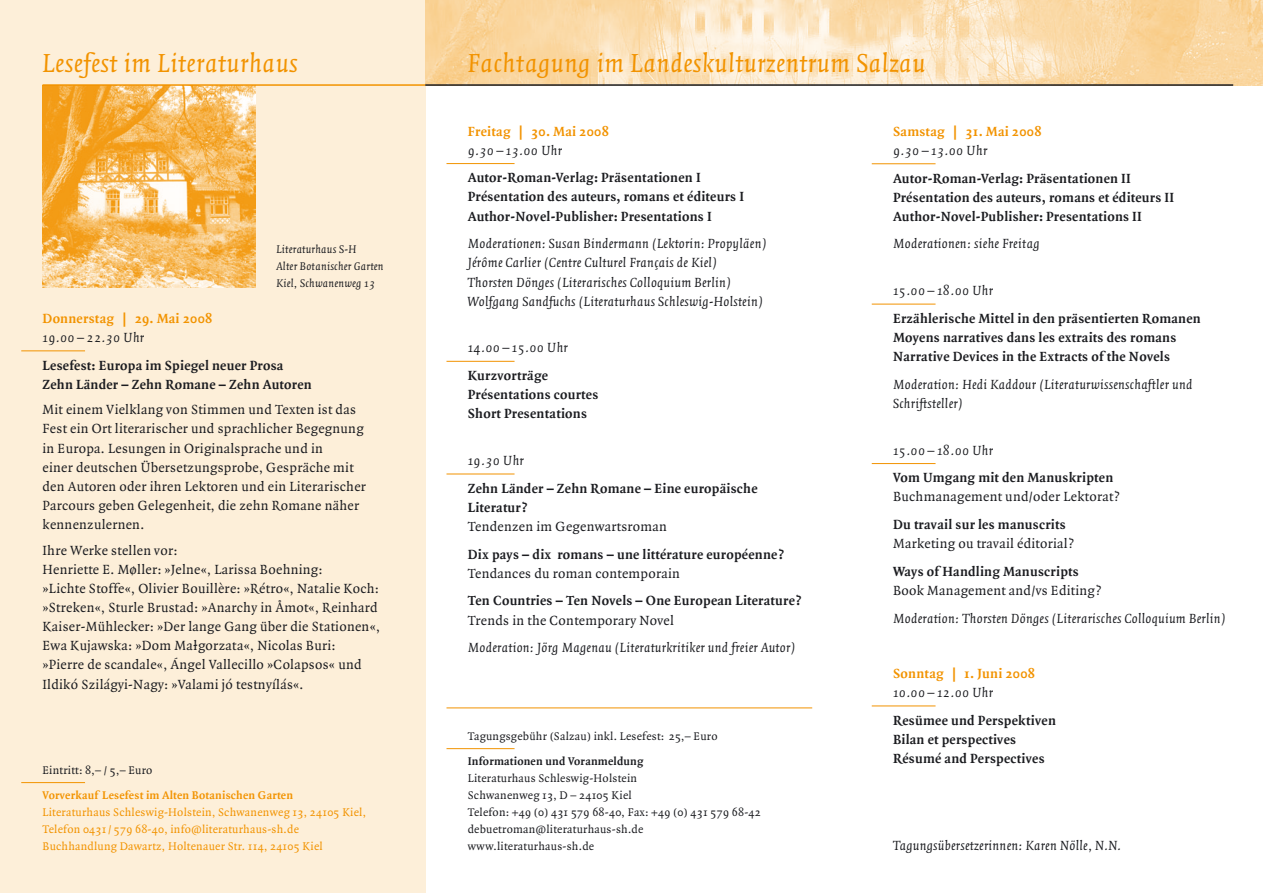
<style>
.page{position:relative;width:1263px;height:893px;background:#fff}
.page>*{position:absolute;margin:0;border:0;box-sizing:border-box;transform-origin:0 0}
.t1{font:italic 28.05px "Quadraat";letter-spacing:.02em;color:#f29300}
.t2{font:14.25px/19.2px "Quadraat";letter-spacing:.02em;color:#1b1c20}
.t3{font:700 14.25px/19.2px "Quadraat";letter-spacing:.02em;color:#1b1c20}
.t4{font:italic 14.25px/19.2px "Quadraat";letter-spacing:.02em;color:#1b1c20}
.t5{font:700 14.25px "Quadraat";letter-spacing:.02em;color:#f29300}
.t6{font:12px/17px "Quadraat";letter-spacing:.02em;color:#1b1c20}
.t7{font:12px/17px "Quadraat";letter-spacing:.02em;color:#f29300}
.t8{font:italic 12px/17px "Quadraat";letter-spacing:.02em;color:#1b1c20}
.t9{font:700 12px "Quadraat";letter-spacing:.02em;color:#f29300}
.t10{font:700 12px "Quadraat";letter-spacing:.02em;color:#1b1c20}
</style>
<div class="page">
<div style="left:0;top:0;width:425px;height:893px;background:#fdefd9"></div>
<img style="left:43px;top:86px;width:212px;height:201px">
<img style="left:425px;top:0;width:838px;height:85px">
<hr style="left:21px;top:350px;width:64px;height:1px;background:#f29300">
<hr style="left:21px;top:782px;width:64px;height:1px;background:#f29300">
<hr style="left:446px;top:163px;width:68px;height:1px;background:#f29300">
<hr style="left:446px;top:361px;width:68px;height:1px;background:#f29300">
<hr style="left:446px;top:474px;width:68px;height:1px;background:#f29300">
<hr style="left:446px;top:707px;width:366px;height:1px;background:#f29300">
<hr style="left:446px;top:748px;width:68px;height:1px;background:#f29300">
<hr style="left:872px;top:163px;width:63px;height:1px;background:#f29300">
<hr style="left:872px;top:304px;width:63px;height:1px;background:#f29300">
<hr style="left:872px;top:463px;width:63px;height:1px;background:#f29300">
<hr style="left:872px;top:706px;width:63px;height:1px;background:#f29300">
<hr style="left:43px;top:84px;width:382px;height:2px;background:#f29300">
<hr style="left:425px;top:84px;width:808px;height:2px;background:#1b1c20">
<h1 class="t1" style="left:43px;top:48px;width:257px">Lesefest im Literaturhaus</h1>
<h1 class="t1" style="left:468px;top:48px;width:459px">Fachtagung im Landeskulturzentrum Salzau</h1>
<p class="t8" style="left:276px;top:241px;width:109px">Literaturhaus S-H<br>Alter Botanischer Garten<br>Kiel, Schwanenweg 13</p>
<p class="t5" style="left:43px;top:311px;width:171px">Donnerstag | 29. Mai 2008</p>
<p class="t4" style="left:43px;top:328px;width:103px">19.00 – 22.30 Uhr</p>
<p class="t3" style="left:43px;top:356px;width:271px">Lesefest: Europa im Spiegel neuer Prosa<br>Zehn Länder – Zehn Romane – Zehn Autoren</p>
<p class="t2" style="left:43px;top:401px;width:325px">Mit einem Vielklang von Stimmen und Texten ist das Fest ein Ort literarischer und sprachlicher Begegnung in Europa. Lesungen in Originalsprache und in<br>einer deutschen Übersetzungsprobe, Gespräche mit den Autoren oder ihren Lektoren und ein Literarischer Parcours geben Gelegenheit, die zehn Romane näher kennenzulernen.</p>
<p class="t2" style="left:43px;top:541px;width:339px">Ihre Werke stellen vor:<br>Henriette E. Møller: »Jelne«, Larissa Boehning:<br>»Lichte Stoffe«, Olivier Bouillère: »Rétro«, Natalie Koch: »Streken«, Sturle Brustad: »Anarchy in Åmot«, Reinhard Kaiser-Mühlecker: »Der lange Gang über die Stationen«, Ewa Kujawska: »Dom Ma-lgorzata«, Nicolas Buri: »Pierre de scandale«, Ángel Vallecillo »Colapsos« und Ildikó Szilágyi-Nagy: »Valami jó testnyílás«.</p>
<p class="t6" style="left:43px;top:762px;width:111px">Eintritt: 8,– / 5,– Euro</p>
<p class="t9" style="left:43px;top:789px;width:252px">Vorverkauf Lesefest im Alten Botanischen Garten</p>
<p class="t7" style="left:43px;top:804px;width:325px">Literaturhaus Schleswig-Holstein, Schwanenweg 13, 24105 Kiel,<br>Telefon 0431/ 579 68-40, info@literaturhaus-sh.de<br>Buchhandlung Dawartz, Holtenauer Str. 114, 24105 Kiel</p>
<p class="t5" style="left:468px;top:124px;width:143px">Freitag | 30. Mai 2008</p>
<p class="t4" style="left:468px;top:141px;width:96px">9.30 – 13.00 Uhr</p>
<p class="t3" style="left:468px;top:169px;width:278px">Autor-Roman-Verlag: Präsentationen I<br>Présentation des auteurs, romans et éditeurs I<br>Author-Novel-Publisher: Presentations I</p>
<p class="t4" style="left:468px;top:234px;width:300px">Moderationen: Susan Bindermann ( Lektorin: Propyläen )<br>Jérôme Carlier ( Centre Culturel Français de Kiel )<br>Thorsten Dönges ( Literarisches Colloquium Berlin )<br>Wolfgang Sandfuchs ( Literaturhaus Schleswig-Holstein )</p>
<p class="t4" style="left:468px;top:339px;width:102px">14.00 – 15.00 Uhr</p>
<p class="t3" style="left:468px;top:366px;width:132px">Kurzvorträge<br>Présentations courtes<br>Short Presentations</p>
<p class="t4" style="left:468px;top:451px;width:58px">19.30 Uhr</p>
<p class="t3" style="left:468px;top:479px;width:291px">Zehn Länder – Zehn Romane – Eine europäische<br>Literatur ?</p>
<p class="t2" style="left:468px;top:517px;width:201px">Tendenzen im Gegenwartsroman</p>
<p class="t3" style="left:468px;top:545px;width:318px">Dix pays – dix romans – une littérature européenne ?</p>
<p class="t2" style="left:468px;top:564px;width:214px">Tendances du roman contemporain</p>
<p class="t3" style="left:468px;top:592px;width:335px">Ten Countries – Ten Novels – One European Literature ?</p>
<p class="t2" style="left:468px;top:611px;width:208px">Trends in the Contemporary Novel</p>
<p class="t4" style="left:468px;top:638px;width:329px">Moderation: Jörg Magenau ( Literaturkritiker und freier Autor )</p>
<p class="t6" style="left:468px;top:728px;width:251px">Tagungsgebühr (Salzau) inkl. Lesefest: 25,– Euro</p>
<p class="t10" style="left:468px;top:755px;width:177px">Informationen und Voranmeldung</p>
<p class="t6" style="left:468px;top:770px;width:295px">Literaturhaus Schleswig-Holstein<br>Schwanenweg 13, D – 24105 Kiel<br>Telefon: +49 (0) 431 579 68-40, Fax: +49 (0) 431 579 68-42 debuetroman@literaturhaus-sh.de www.literaturhaus-sh.de</p>
<p class="t5" style="left:893px;top:124px;width:150px">Samstag | 31. Mai 2008</p>
<p class="t4" style="left:893px;top:141px;width:96px">9.30 – 13.00 Uhr</p>
<p class="t3" style="left:893px;top:169px;width:283px">Autor-Roman-Verlag: Präsentationen II<br>Présentation des auteurs, romans et éditeurs II<br>Author-Novel-Publisher: Presentations II</p>
<p class="t4" style="left:893px;top:235px;width:148px">Moderationen: siehe Freitag</p>
<p class="t4" style="left:893px;top:281px;width:102px">15.00 – 18.00 Uhr</p>
<p class="t3" style="left:893px;top:309px;width:309px">Erzählerische Mittel in den präsentierten Romanen<br>Moyens narratives dans les extraits des romans<br>Narrative Devices in the Extracts of the Novels</p>
<p class="t4" style="left:893px;top:375px;width:301px">Moderation: Hedi Kaddour ( Literaturwissenschaftler und<br>Schriftsteller )</p>
<p class="t4" style="left:893px;top:441px;width:102px">15.00 – 18.00 Uhr</p>
<p class="t3" style="left:893px;top:469px;width:222px">Vom Umgang mit den Manuskripten</p>
<p class="t2" style="left:893px;top:488px;width:228px">Buchmanagement und/oder Lektorat ?</p>
<p class="t3" style="left:893px;top:515px;width:174px">Du travail sur les manuscrits</p>
<p class="t2" style="left:893px;top:534px;width:183px">Marketing ou travail éditorial ?</p>
<p class="t3" style="left:893px;top:562px;width:187px">Ways of Handling Manuscripts</p>
<p class="t2" style="left:893px;top:581px;width:210px">Book Management and/vs Editing ?</p>
<p class="t4" style="left:893px;top:609px;width:334px">Moderation: Thorsten Dönges ( Literarisches Colloquium Berlin )</p>
<p class="t5" style="left:893px;top:666px;width:143px">Sonntag | 1. Juni 2008</p>
<p class="t4" style="left:893px;top:683px;width:102px">10.00 – 12.00 Uhr</p>
<p class="t3" style="left:893px;top:711px;width:164px">Resümee und Perspektiven<br>Bilan et perspectives<br>Résumé and Perspectives</p>
<p class="t4" style="left:893px;top:836px;width:230px">Tagungsübersetzerinnen: Karen Nölle, N.N.</p>
</div>
